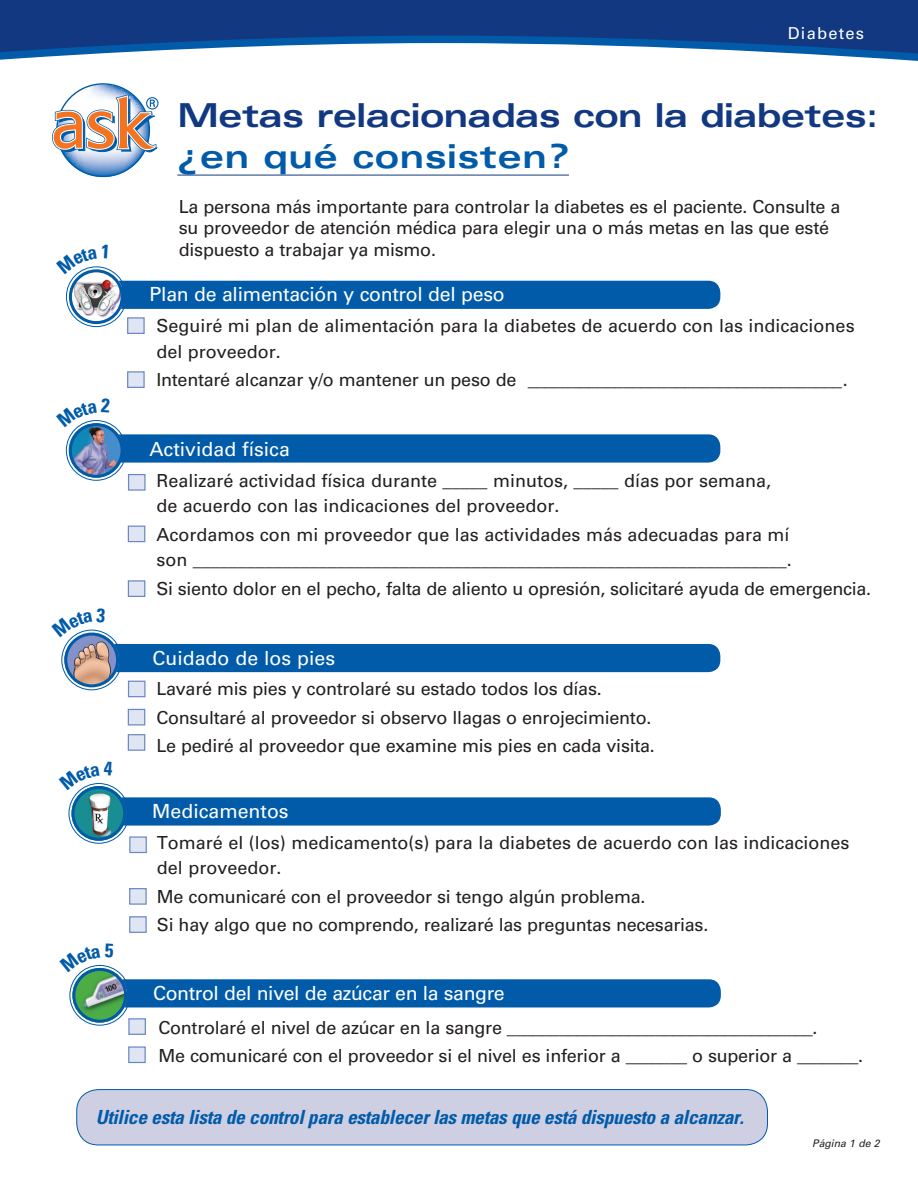
<style>
.page{position:relative;width:918px;height:1188px;background:#fff}
.page>*{position:absolute;margin:0;border:0;box-sizing:border-box;transform-origin:0 0}
.Heads{font:700 expanded 33px/40.5px "Univers";letter-spacing:-.02em;color:#113880}
.t1{font:19.5px "Univers LT Std";letter-spacing:-.015em;color:#fff}
.Body_Text{font:italic 700 condensed 19.5px "Univers LT Std";letter-spacing:-.015em;color:#015ba9}
.Body_Text-2{font:18px/25.5px "Univers LT Std";letter-spacing:-.015em;color:#231f20}
.t2{font:16.5px "Univers LT Std";letter-spacing:.075em;color:#fff}
.t3{font:italic 10.5px "Univers LT Std";color:#231f20}
.s1{color:#015ba9}
</style>
<div class="page">
<svg style="left:0;top:0;width:918px;height:84px"></svg>
<hr style="left:177px;top:175px;width:392px;height:1px;background:#113880">
<svg style="left:52px;top:84px;width:107px;height:93px"></svg>
<div style="left:108px;top:281px;width:612px;height:28px;background:#015ba9;border-radius:12px"></div>
<img style="left:73px;top:279px;width:48px;height:39px">
<div style="left:66px;top:266px;width:61px;height:61px;border:1px solid #015ba9;border-radius:50%"></div>
<div style="left:69px;top:269px;width:55px;height:55px;border:3px solid #015ba9;border-radius:50%"></div>
<div style="left:108px;top:434px;width:612px;height:29px;background:#015ba9;border-radius:12px"></div>
<img style="left:69px;top:424px;width:52px;height:54px">
<div style="left:66px;top:420px;width:61px;height:61px;border:1px solid #015ba9;border-radius:50%"></div>
<div style="left:69px;top:423px;width:55px;height:55px;border:3px solid #015ba9;border-radius:50%"></div>
<div style="left:111px;top:979px;width:610px;height:28px;background:#015ba9;border-radius:12px"></div>
<img style="left:72px;top:968px;width:55px;height:55px;border-radius:27px">
<div style="left:69px;top:965px;width:61px;height:61px;border:1px solid #015ba9;border-radius:50%"></div>
<div style="left:72px;top:968px;width:55px;height:55px;border:3px solid #015ba9;border-radius:50%"></div>
<div style="left:128px;top:1018px;width:18px;height:17px;background:#e0e5f3;border:1px solid #6b88c4"></div>
<div style="left:128px;top:1046px;width:18px;height:17px;background:#e0e5f3;border:1px solid #6b88c4"></div>
<div style="left:128px;top:474px;width:18px;height:17px;background:#e0e5f3;border:1px solid #6b88c4"></div>
<div style="left:128px;top:526px;width:17px;height:16px;background:#e0e5f3;border:1px solid #6b88c4"></div>
<div style="left:128px;top:580px;width:17px;height:17px;background:#e0e5f3;border:1px solid #6b88c4"></div>
<div style="left:103px;top:644px;width:617px;height:28px;background:#015ba9;border-radius:12px"></div>
<img style="left:64px;top:633px;width:55px;height:54px;border-radius:27px">
<div style="left:61px;top:630px;width:61px;height:60px;border:1px solid #015ba9;border-radius:50%"></div>
<div style="left:64px;top:633px;width:55px;height:54px;border:3px solid #015ba9;border-radius:50%"></div>
<div style="left:128px;top:681px;width:18px;height:16px;background:#e0e5f3;border:1px solid #6b88c4"></div>
<div style="left:128px;top:709px;width:17px;height:16px;background:#e0e5f3;border:1px solid #6b88c4"></div>
<div style="left:128px;top:734px;width:17px;height:17px;background:#e0e5f3;border:1px solid #6b88c4"></div>
<div style="left:129px;top:836px;width:18px;height:17px;background:#e0e5f3;border:1px solid #6b88c4"></div>
<div style="left:129px;top:888px;width:18px;height:17px;background:#e0e5f3;border:1px solid #6b88c4"></div>
<div style="left:129px;top:916px;width:18px;height:17px;background:#e0e5f3;border:1px solid #6b88c4"></div>
<div style="left:127px;top:317px;width:18px;height:17px;background:#e0e5f3;border:1px solid #6b88c4"></div>
<div style="left:127px;top:371px;width:18px;height:17px;background:#e0e5f3;border:1px solid #6b88c4"></div>
<div style="left:77px;top:1090px;width:691px;height:55px;background:#cecfe3;border-radius:22px"></div>
<div style="left:76px;top:1089px;width:692px;height:56px;border:1px solid #015ba9;border-radius:22px"></div>
<div style="left:110px;top:797px;width:611px;height:29px;background:#015ba9;border-radius:12px"></div>
<img style="left:71px;top:786px;width:55px;height:55px;border-radius:27px">
<div style="left:68px;top:783px;width:61px;height:61px;border:1px solid #015ba9;border-radius:50%"></div>
<div style="left:71px;top:786px;width:55px;height:55px;border:3px solid #015ba9;border-radius:50%"></div>
<svg style="left:76px;top:266px;width:32px;height:8px"></svg>
<svg style="left:69px;top:420px;width:41px;height:8px"></svg>
<svg style="left:79px;top:964px;width:35px;height:9px"></svg>
<svg style="left:72px;top:629px;width:33px;height:8px"></svg>
<svg style="left:78px;top:783px;width:35px;height:8px"></svg>
<p class="t2" style="left:788px;top:24px;width:78px">Diabetes</p>
<p class="Heads" style="left:177px;top:95px;width:703px">Metas relacionadas con la diabetes: <span class="s1">¿en qué consisten?</span></p>
<p class="Body_Text-2" style="left:179px;top:196px;width:663px;line-height:21.6px">La persona más importante para controlar la diabetes es el paciente. Consulte a su proveedor de atención médica para elegir una o más metas en las que esté dispuesto a trabajar ya mismo.</p>
<p class="t1" style="left:150px;top:283px;width:357px">Plan de alimentación y control del peso</p>
<p class="Body_Text-2" style="left:156px;top:313px;width:700px">Seguiré mi plan de alimentación para la diabetes de acuerdo con las indicaciones del proveedor.</p>
<p class="Body_Text-2" style="left:156px;top:367px;width:693px">Intentaré alcanzar y/o mantener un peso de ____________________________________.</p>
<p class="t1" style="left:150px;top:437px;width:142px">Actividad física</p>
<p class="Body_Text-2" style="left:156px;top:468px;width:616px">Realizaré actividad física durante _____ minutos, _____ días por semana, de acuerdo con las indicaciones del proveedor.</p>
<p class="Body_Text-2" style="left:156px;top:522px;width:637px">Acordamos con mi proveedor que las actividades más adecuadas para mí son __________________________________________________________________.</p>
<p class="Body_Text-2" style="left:156px;top:576px;width:716px">Si siento dolor en el pecho, falta de aliento u opresión, solicitaré ayuda de emergencia.</p>
<p class="t1" style="left:153px;top:647px;width:184px">Cuidado de los pies</p>
<p class="Body_Text-2" style="left:156px;top:676px;width:447px">Lavaré mis pies y controlaré su estado todos los días.</p>
<p class="Body_Text-2" style="left:156px;top:705px;width:497px">Consultaré al proveedor si observo llagas o enrojecimiento.</p>
<p class="Body_Text-2" style="left:156px;top:733px;width:500px">Le pediré al proveedor que examine mis pies en cada visita.</p>
<p class="t1" style="left:152px;top:800px;width:138px">Medicamentos</p>
<p class="Body_Text-2" style="left:157px;top:830px;width:694px">Tomaré el (los) medicamento(s) para la diabetes de acuerdo con las indicaciones del proveedor.</p>
<p class="Body_Text-2" style="left:157px;top:884px;width:490px">Me comunicaré con el proveedor si tengo algún problema.</p>
<p class="Body_Text-2" style="left:157px;top:912px;width:553px">Si hay algo que no comprendo, realizaré las preguntas necesarias.</p>
<p class="t1" style="left:153px;top:982px;width:353px">Control del nivel de azúcar en la sangre</p>
<p class="Body_Text-2" style="left:158px;top:1014px;width:661px">Controlaré el nivel de azúcar en la sangre ___________________________________.</p>
<p class="Body_Text-2" style="left:158px;top:1043px;width:706px">Me comunicaré con el proveedor si el nivel es inferior a _______ o superior a _______.</p>
<p class="Body_Text" style="left:96px;top:1105px;width:649px">Utilice esta lista de control para establecer las metas que está dispuesto a alcanzar.</p>
<p class="t3" style="left:812px;top:1137px;width:69px">Página 1 de 2</p>
</div>
